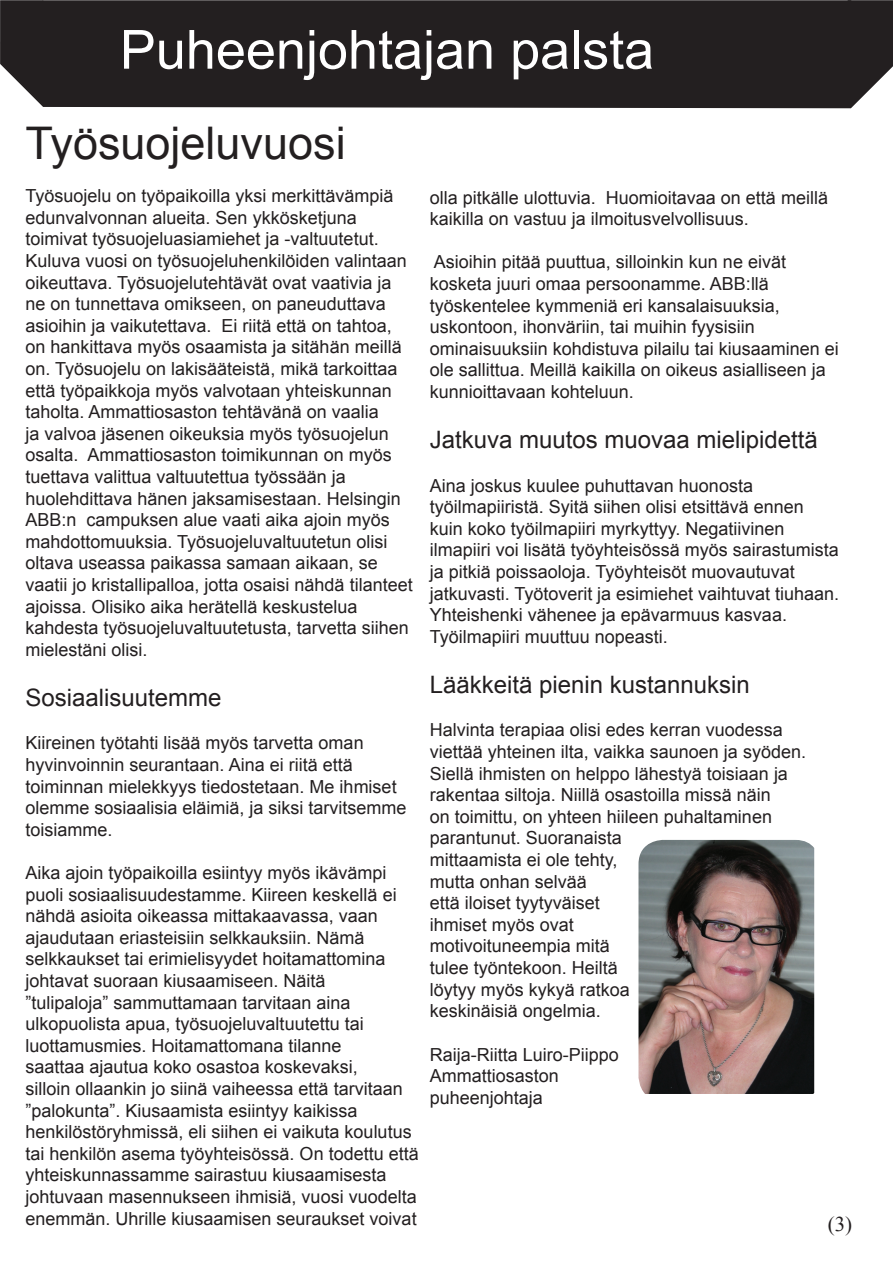
<style>
.page{position:relative;width:893px;height:1263px;background:#fff}
.page>*{position:absolute;margin:0;border:0;box-sizing:border-box;transform-origin:0 0}
.t1{font:54px "Arial";color:#fff}
.t2{font:45px "Arial";color:#231f20}
.t3{font:24px "Arial";color:#231f20}
.t4{font:21px "Times New Roman";color:#231f20}
.t5{font:18px/21.6px "Arial";color:#231f20}
</style>
<div class="page">
<div style="left:0;top:0;width:893px;height:109px;background:#231f20"></div>
<div style="left:848px;top:1px;width:45px;height:43px;background:#231f20"></div>
<div style="left:848px;top:0;width:45px;height:45px;border:2px solid #231f20"></div>
<div style="left:1px;top:1px;width:41px;height:42px;background:#231f20"></div>
<div style="left:0;top:0;width:43px;height:43px;border:2px solid #231f20"></div>
<img style="left:638px;top:840px;width:176px;height:254px">
<h1 class="t1" style="left:120px;top:14px;width:536px">Puheenjohtajan palsta</h1>
<h2 class="t2" style="left:26px;top:114px;width:322px">Työsuojeluvuosi</h2>
<p class="t5" style="left:26px;top:185px;width:389px">Työsuojelu on työpaikoilla yksi merkittävämpiä edunvalvonnan alueita. Sen ykkösketjuna toimivat työsuojeluasiamiehet ja -valtuutetut.<br>Kuluva vuosi on työsuojeluhenkilöiden valintaan oikeuttava. Työsuojelutehtävät ovat vaativia ja ne on tunnettava omikseen, on paneuduttava asioihin ja vaikutettava. Ei riitä että on tahtoa, on hankittava myös osaamista ja sitähän meillä on. Työsuojelu on lakisääteistä, mikä tarkoittaa että työpaikkoja myös valvotaan yhteiskunnan taholta. Ammattiosaston tehtävänä on vaalia<br>ja valvoa jäsenen oikeuksia myös työsuojelun osalta. Ammattiosaston toimikunnan on myös tuettava valittua valtuutettua työssään ja huolehdittava hänen jaksamisestaan. Helsingin ABB:n campuksen alue vaati aika ajoin myös mahdottomuuksia. Työsuojeluvaltuutetun olisi oltava useassa paikassa samaan aikaan, se vaatii jo kristallipalloa, jotta osaisi nähdä tilanteet ajoissa. Olisiko aika herätellä keskustelua kahdesta työsuojeluvaltuutetusta, tarvetta siihen mielestäni olisi.</p>
<h3 class="t3" style="left:26px;top:682px;width:198px">Sosiaalisuutemme</h3>
<p class="t5" style="left:26px;top:732px;width:383px">Kiireinen työtahti lisää myös tarvetta oman hyvinvoinnin seurantaan. Aina ei riitä että toiminnan mielekkyys tiedostetaan. Me ihmiset olemme sosiaalisia eläimiä, ja siksi tarvitsemme toisiamme.</p>
<p class="t5" style="left:26px;top:862px;width:395px">Aika ajoin työpaikoilla esiintyy myös ikävämpi puoli sosiaalisuudestamme. Kiireen keskellä ei nähdä asioita oikeassa mittakaavassa, vaan ajaudutaan eriasteisiin selkkauksiin. Nämä selkkaukset tai erimielisyydet hoitamattomina johtavat suoraan kiusaamiseen. Näitä<br>”tulipaloja” sammuttamaan tarvitaan aina ulkopuolista apua, työsuojeluvaltuutettu tai luottamusmies. Hoitamattomana tilanne<br>saattaa ajautua koko osastoa koskevaksi,<br>silloin ollaankin jo siinä vaiheessa että tarvitaan ”palokunta”. Kiusaamista esiintyy kaikissa henkilöstöryhmissä, eli siihen ei vaikuta koulutus tai henkilön asema työyhteisössä. On todettu että yhteiskunnassamme sairastuu kiusaamisesta johtuvaan masennukseen ihmisiä, vuosi vuodelta enemmän. Uhrille kiusaamisen seuraukset voivat</p>
<p class="t5" style="left:430px;top:187px;width:400px">olla pitkälle ulottuvia. Huomioitavaa on että meillä kaikilla on vastuu ja ilmoitusvelvollisuus.</p>
<p class="t5" style="left:430px;top:251px;width:411px">Asioihin pitää puuttua, silloinkin kun ne eivät kosketa juuri omaa persoonamme. ABB:llä työskentelee kymmeniä eri kansalaisuuksia, uskontoon, ihonväriin, tai muihin fyysisiin ominaisuuksiin kohdistuva pilailu tai kiusaaminen ei ole sallittua. Meillä kaikilla on oikeus asialliseen ja kunnioittavaan kohteluun.</p>
<h3 class="t3" style="left:430px;top:424px;width:390px">Jatkuva muutos muovaa mielipidettä</h3>
<p class="t5" style="left:430px;top:475px;width:411px">Aina joskus kuulee puhuttavan huonosta työilmapiiristä. Syitä siihen olisi etsittävä ennen kuin koko työilmapiiri myrkyttyy. Negatiivinen ilmapiiri voi lisätä työyhteisössä myös sairastumista ja pitkiä poissaoloja. Työyhteisöt muovautuvat jatkuvasti. Työtoverit ja esimiehet vaihtuvat tiuhaan.<br>Yhteishenki vähenee ja epävarmuus kasvaa.<br>Työilmapiiri muuttuu nopeasti.</p>
<h3 class="t3" style="left:430px;top:669px;width:322px">Lääkkeitä pienin kustannuksin</h3>
<p class="t5" style="left:430px;top:719px;width:378px">Halvinta terapiaa olisi edes kerran vuodessa viettää yhteinen ilta, vaikka saunoen ja syöden.<br>Siellä ihmisten on helppo lähestyä toisiaan ja rakentaa siltoja. Niillä osastoilla missä näin<br>on toimittu, on yhteen hiileen puhaltaminen parantunut. Suoranaista<br>mittaamista ei ole tehty,<br>mutta onhan selvää<br>että iloiset tyytyväiset<br>ihmiset myös ovat<br>motivoituneempia mitä<br>tulee työntekoon. Heiltä<br>löytyy myös kykyä ratkoa<br>keskinäisiä ongelmia.</p>
<p class="t5" style="left:430px;top:1043px;width:191px">Raija-Riitta Luiro-Piippo<br>Ammattiosaston puheenjohtaja</p>
<p class="t4" style="left:828px;top:1209px;width:26px">(3)</p>
</div>
